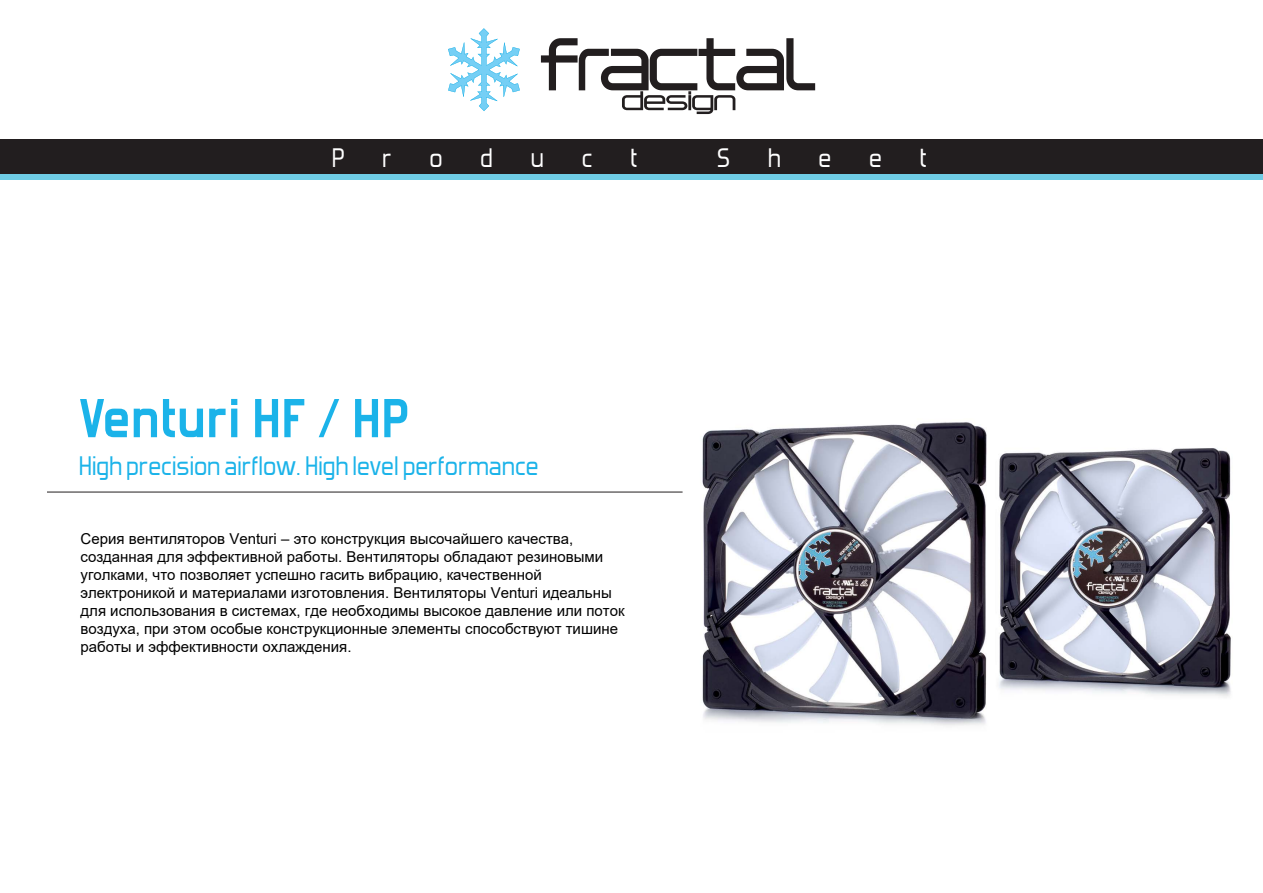
<style>
.page{position:relative;width:1263px;height:893px;background:#fff}
.page>*{position:absolute;margin:0;border:0;box-sizing:border-box;transform-origin:0 0}
.t1{font:700 60.75px "Forgotten Futurist";color:#1bb3e9}
.t2{font:31.5px "Forgotten Futurist";color:#1bb3e9}
.t3{font:31.5px "Forgotten Futurist";letter-spacing:1.2em;color:#fff}
.t4{font:15px/18px "Arial";color:#000}
</style>
<div class="page">
<hr style="left:47px;top:492px;width:635px;height:1px;background:#221e1f">
<div style="left:0;top:167px;width:1263px;height:13px;background:#6fcce5"></div>
<div style="left:0;top:140px;width:1263px;height:34px;background:#221e1f"></div>
<svg style="left:541px;top:38px;width:274px;height:76px"></svg>
<svg style="left:448px;top:28px;width:72px;height:83px"></svg>
<img style="left:702px;top:422px;width:529px;height:304px">
<h2 class="t3" style="left:332px;top:144px;width:307px">Product</h2>
<h2 class="t3" style="left:717px;top:144px;width:211px">Sheet</h2>
<h1 class="t1" style="left:79px;top:387px;width:332px">Venturi HF / HP</h1>
<h2 class="t2" style="left:79px;top:452px;width:461px">High precision airflow. High level performance</h2>
<p class="t4" style="left:80px;top:529px;width:546px">Серия вентиляторов Venturi – это конструкция высочайшего качества, созданная для эффективной работы. Вентиляторы обладают резиновыми уголками, что позволяет успешно гасить вибрацию, качественной электроникой и материалами изготовления. Вентиляторы Venturi идеальны для использования в системах, где необходимы высокое давление или поток воздуха, при этом особые конструкционные элементы способствуют тишине работы и эффективности охлаждения.</p>
</div>
